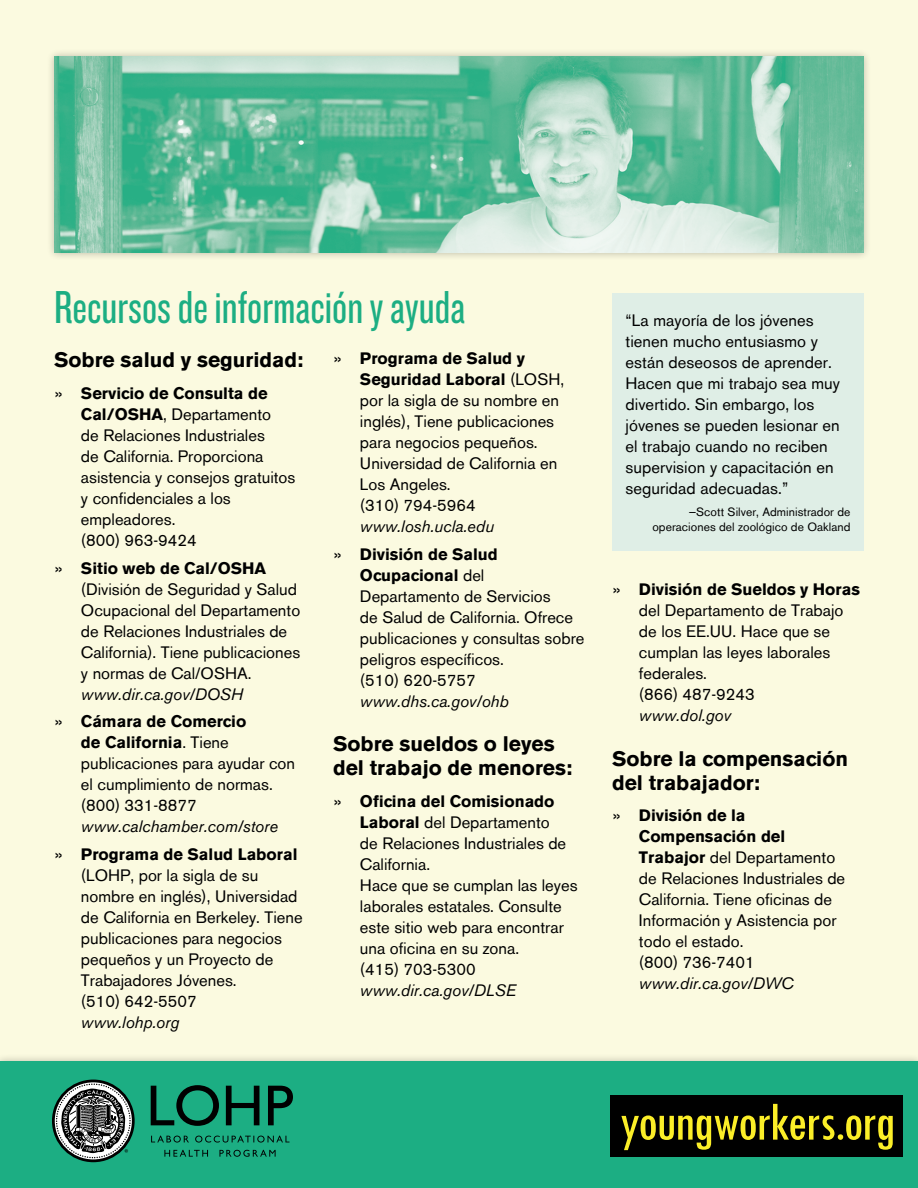
<style>
.page{position:relative;width:918px;height:1188px;background:#fbfae0}
.page>*{position:absolute;margin:0;border:0;box-sizing:border-box;transform-origin:0 0}
.t1{font:48px "Knockout 28 Junior Feathrwt";color:#1cae83}
.t2{font:700 21px/24px "Akzidenz Grotesk BE";color:#000}
.t3{font:16.5px/21px "Akzidenz Grotesk BE";color:#000}
.t4{font:italic 16.5px/27.8px "Akzidenz Grotesk BE";color:#000;text-align:right}
.t5{font:12px/15px "Akzidenz Grotesk BE";letter-spacing:.005em;color:#000;text-align:right}
.s1{font-family:"Helvetica"}
.s2{font-weight:700}
.s3{font-family:"Helvetica";font-style:normal}
.s4{font-weight:700;font-style:normal}
</style>
<div class="page">
<div style="left:612px;top:294px;width:252px;height:257px;background:#dfeee6"></div>
<div style="left:46px;top:48px;width:826px;height:213px;background:#000;opacity:.25"></div>
<img style="left:55px;top:56px;width:808px;height:197px">
<div style="left:0;top:1053px;width:918px;height:135px;background:#000;opacity:.25"></div>
<div style="left:0;top:1061px;width:918px;height:127px;background:#1cae83"></div>
<div style="left:52px;top:1080px;width:83px;height:82px;border:3px solid #000;border-radius:50%"></div>
<svg style="left:56px;top:1084px;width:75px;height:74px;background:#707f7b"></svg>
<svg style="left:151px;top:1085px;width:142px;height:41px"></svg>
<svg style="left:151px;top:1136px;width:138px;height:7px"></svg>
<svg style="left:164px;top:1150px;width:112px;height:7px"></svg>
<div style="left:610px;top:1096px;width:292px;height:61px;background:#000"></div>
<svg style="left:621px;top:1104px;width:272px;height:46px"></svg>
<h1 class="t1" style="left:54px;top:278px;width:413px">Recursos de información y ayuda</h1>
<p class="t2" style="left:54px;top:348px;width:251px">Sobre salud y seguridad:</p>
<p class="t3" style="left:81px;top:383px;width:216px;text-indent:-27px"><span class="s1">»</span> <span class="s2">Servicio de Consulta de<br>Cal/OSHA</span>, Departamento<br>de Relaciones Industriales<br>de California. Proporciona asistencia y consejos gratuitos y confidenciales a los empleadores.<br>(800) 963-9424</p>
<p class="t3" style="left:81px;top:557px;width:221px;text-indent:-27px"><span class="s1">»</span> <span class="s2">Sitio web de Cal/OSHA </span>(División de Seguridad y Salud<br>Ocupacional del Departamento de Relaciones Industriales de<br>California). Tiene publicaciones y normas de Cal/OSHA.</p>
<p class="t4" style="left:54px;top:680px;width:194px">www.dir.ca.gov/DOSH<br><span class="s3">»</span> <span class="s4">Cámara de Comercio</span></p>
<p class="t3" style="left:81px;top:732px;width:216px"><span class="s2">de California</span>. Tiene publicaciones para ayudar con el cumplimiento de normas. (800) 331-8877</p>
<p class="t4" style="left:54px;top:813px;width:245px;text-align:center">www.calchamber.com/store<br><span class="s3">»</span> <span class="s4">Programa de Salud Laboral</span></p>
<p class="t3" style="left:81px;top:865px;width:223px">(LOHP, por la sigla de su nombre en inglés), Universidad de California en Berkeley. Tiene publicaciones para negocios pequeños y un Proyecto de<br>Trabajadores Jóvenes.<br>(510) 642-5507</p>
<p class="t4" style="left:81px;top:1008px;width:100px">www.lohp.org</p>
<p class="t3" style="left:360px;top:348px;width:206px;text-indent:-27px"><span class="s1">»</span> <span class="s2">Programa de Salud y<br>Seguridad Laboral</span> (LOSH, por la sigla de su nombre en inglés), Tiene publicaciones para negocios pequeños.<br>Universidad de California en<br>Los Angeles.<br>(310) 794-5964</p>
<p class="t4" style="left:333px;top:513px;width:166px">www.losh.ucla.edu<br><span class="s3">»</span> <span class="s4">División de Salud</span></p>
<p class="t3" style="left:360px;top:565px;width:226px"><span class="s2">Ocupacional</span> del<br>Departamento de Servicios<br>de Salud de California. Ofrece publicaciones y consultas sobre peligros específicos.<br>(510) 620-5757</p>
<p class="t4" style="left:360px;top:688px;width:150px">www.dhs.ca.gov/ohb</p>
<p class="t2" style="left:333px;top:732px;width:241px">Sobre sueldos o leyes del trabajo de menores:</p>
<p class="t3" style="left:360px;top:791px;width:219px;text-indent:-27px"><span class="s1">»</span> <span class="s2">Oficina del Comisionado<br>Laboral</span> del Departamento<br>de Relaciones Industriales de<br>California.<br>Hace que se cumplan las leyes laborales estatales. Consulte este sitio web para encontrar una oficina en su zona.<br>(415) 703-5300</p>
<p class="t4" style="left:360px;top:976px;width:158px">www.dir.ca.gov/DLSE</p>
<p class="t3" style="left:626px;top:310px;width:216px">“La mayoría de los jóvenes tienen mucho entusiasmo y están deseosos de aprender.<br>Hacen que mi trabajo sea muy divertido. Sin embargo, los jóvenes se pueden lesionar en el trabajo cuando no reciben supervision y capacitación en seguridad adecuadas.”</p>
<p class="t5" style="left:652px;top:504px;width:200px">—Scott Silver, Administrador de operaciones del zoológico de Oakland</p>
<p class="t3" style="left:639px;top:579px;width:223px;text-indent:-27px"><span class="s1">»</span> <span class="s2">División de Sueldos y Horas </span>del Departamento de Trabajo de los EE.UU. Hace que se cumplan las leyes laborales federales.<br>(866) 487-9243</p>
<p class="t4" style="left:639px;top:702px;width:94px">www.dol.gov</p>
<p class="t2" style="left:612px;top:746px;width:238px">Sobre la compensación del trabajador:</p>
<p class="t3" style="left:639px;top:805px;width:208px;text-indent:-27px"><span class="s1">»</span> <span class="s2">División de la<br>Compensación del<br>Trabajor</span> del Departamento de Relaciones Industriales de<br>California. Tiene oficinas de<br>Información y Asistencia por todo el estado.<br>(800) 736-7401</p>
<p class="t4" style="left:639px;top:969px;width:157px">www.dir.ca.gov/DWC</p>
</div>
